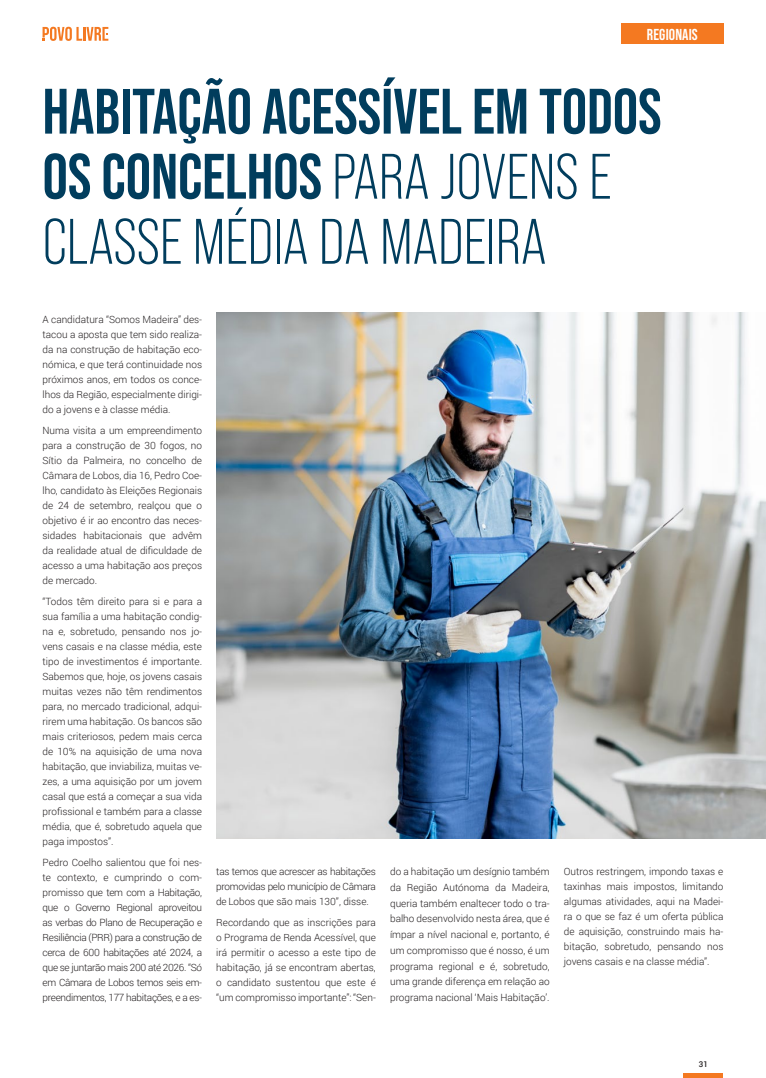
<style>
.page{position:relative;width:766px;height:1078px;background:#fff}
.page>*{position:absolute;margin:0;border:0;box-sizing:border-box;transform-origin:0 0}
.t1{font:700 64px/65px "Bebas Neue Pro";color:#013d5d}
.t2{font:700 15.8px "Bebas Neue Pro";letter-spacing:.01em;color:#fff}
.t3{font:300 10px/15px "Roboto";color:#231f20;text-align:justify}
.t4{font:500 8px "Roboto";color:#231f20}
.s1{font-weight:400}
</style>
<div class="page">
<hr style="left:683px;top:1073px;width:40px;height:4px;background:#f47921">
<svg style="left:43px;top:27px;width:65px;height:14px"></svg>
<div style="left:621px;top:24px;width:102px;height:20px;background:#f47921"></div>
<img style="left:216px;top:313px;width:549px;height:525px">
<p class="t2" style="left:646px;top:25px;width:52px">REGIONAIS</p>
<p class="t1" style="left:43px;top:78px;width:620px">HABITAÇÃO ACESSÍVEL EM TODOS<br>OS CONCELHOS <span class="s1">PARA JOVENS E<br>CLASSE MÉDIA DA MADEIRA</span></p>
<p class="t3" style="left:43px;top:312px;width:161px">A candidatura “Somos Madeira” des&shy;tacou a aposta que tem sido realiza&shy;da na construção de habitação eco&shy;nómica, e que terá continuidade nos próximos anos, em todos os conce&shy;lhos da Região, especialmente dirigi&shy;do a jovens e à classe média.</p>
<p class="t3" style="left:43px;top:422px;width:161px">Numa visita a um empreendimento para a construção de 30 fogos, no Sítio da Palmeira, no concelho de Câmara de Lobos, dia 16, Pedro Coe&shy;lho, candidato às Eleições Regionais de 24 de setembro, realçou que o objetivo é ir ao encontro das neces&shy;sidades habitacionais que advêm da realidade atual de dificuldade de acesso a uma habitação aos preços de mercado.</p>
<p class="t3" style="left:43px;top:593px;width:161px">“Todos têm direito para si e para a sua família a uma habitação condig&shy;na e, sobretudo, pensando nos jo&shy;vens casais e na classe média, este tipo de investimentos é importante.<br>Sabemos que, hoje, os jovens casais muitas vezes não têm rendimentos para, no mercado tradicional, adqui&shy;rirem uma habitação. Os bancos são mais criteriosos, pedem mais cerca de 10% na aquisição de uma nova habitação, que inviabiliza, muitas ve&shy;zes, a uma aquisição por um jovem casal que está a começar a sua vida profissional e também para a classe média, que é, sobretudo aquela que paga impostos”.</p>
<p class="t3" style="left:43px;top:854px;width:161px">Pedro Coelho salientou que foi nes&shy;te contexto, e cumprindo o com&shy;promisso que tem com a Habitação, que o Governo Regional aproveitou as verbas do Plano de Recuperação e Resiliência (PRR) para a construção de cerca de 600 habitações até 2024, a que se juntarão mais 200 até 2026. “Só em Câmara de Lobos temos seis em&shy;preendimentos, 177 habitações, e a es-</p>
<p class="t3" style="left:216px;top:863px;width:161px">tas temos que acrescer as habitações promovidas pelo município de Câmara de Lobos que são mais 130”, disse.</p>
<p class="t3" style="left:216px;top:914px;width:161px">Recordando que as inscrições para o Programa de Renda Acessível, que irá permitir o acesso a este tipo de habitação, já se encontram abertas, o candidato sustentou que este é “um compromisso importante”: “Sen-</p>
<p class="t3" style="left:390px;top:863px;width:161px;line-height:15.7px">do a habitação um desígnio também da Região Autónoma da Madeira, queria também enaltecer todo o tra&shy;balho desenvolvido nesta área, que é ímpar a nível nacional e, portanto, é um compromisso que é nosso, é um programa regional e é, sobretudo, uma grande diferença em relação ao programa nacional ‘Mais Habitação’.</p>
<p class="t3" style="left:563px;top:863px;width:161px">Outros restringem, impondo taxas e taxinhas mais impostos, limitando algumas atividades, aqui na Madei&shy;ra o que se faz é um oferta pública de aquisição, construindo mais ha&shy;bitação, sobretudo, pensando nos jovens casais e na classe média”.</p>
<p class="t4" style="left:698px;top:1058px;width:11px">31</p>
</div>
